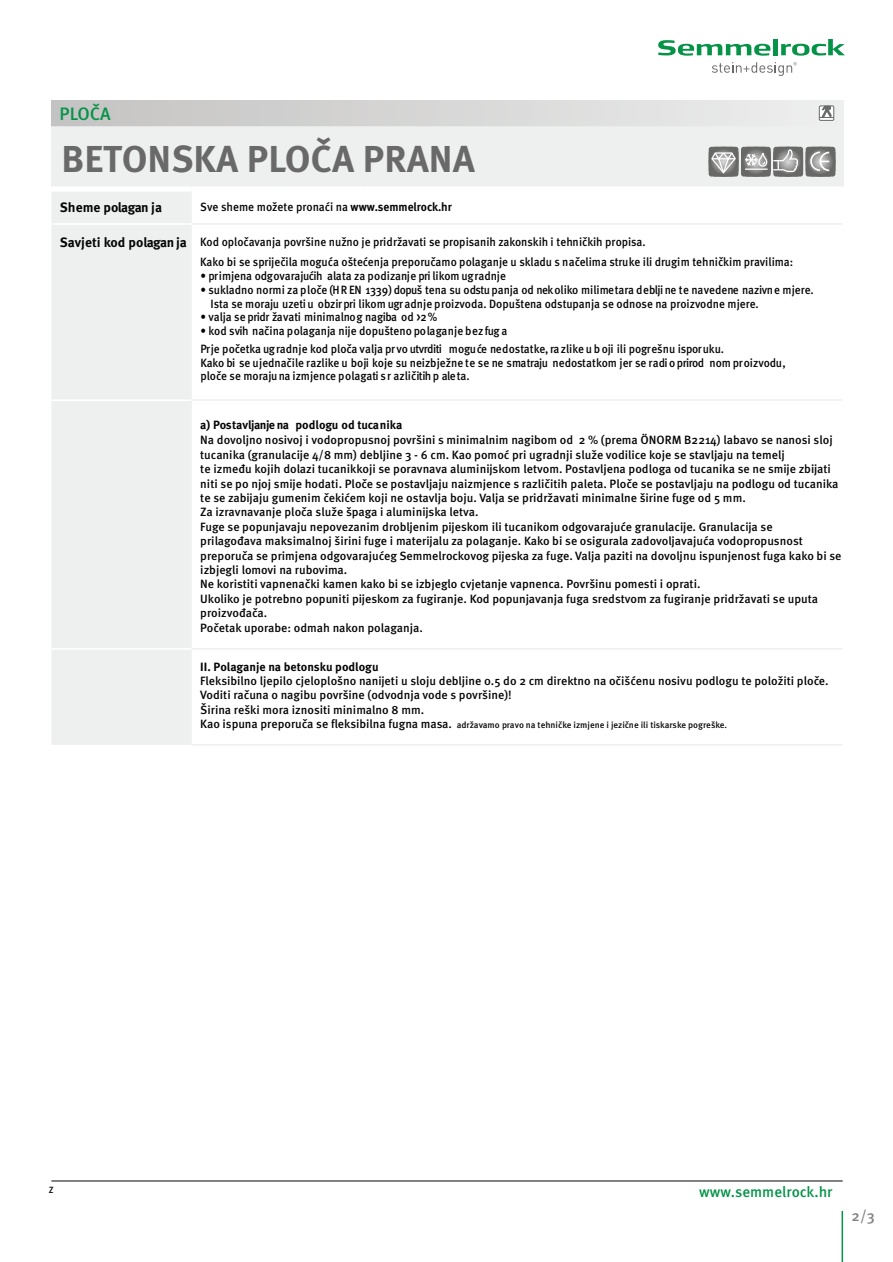
<style>
.page{position:relative;width:893px;height:1262px;background:#fff}
.page>*{position:absolute;margin:0;border:0;box-sizing:border-box;transform-origin:0 0}
.t1{font:700 37.5px "Meta Pro";color:#6a6969}
.t2{font:500 18px "Meta Pro";color:#059348}
.t3{font:500 15px "Meta Pro";color:#059348}
.t4{font:500 15px "Meta Pro";color:#828383}
.t5{font:700 13.5px "Meta Pro";letter-spacing:-.01em;color:#040504}
.t6{font:500 12px/14.4px "Meta Pro";color:#040504}
.t7{font:500 12px/13.5px "Meta Pro";color:#040504;scale:.94 1}
.t8{font:700 12px "Meta Pro";color:#040504}
.t9{font:500 12px "Meta Pro";color:#040504;scale:.95 1}
.t10{font:500 9px "Meta Pro";color:#040504}
.s1{font-weight:700}
.s2{font-weight:700;font-size:13.5px}
.s3{font-size:12px}
</style>
<div class="page">
<hr style="left:51px;top:1180px;width:791px;height:1px;background:#040504">
<hr style="left:841px;top:1210px;width:2px;height:52px;background:#059348">
<svg style="left:658px;top:40px;width:112px;height:16px"></svg>
<hr style="left:773px;top:39px;width:4px;height:16px;background:#059348">
<svg style="left:781px;top:39px;width:63px;height:17px"></svg>
<svg style="left:712px;top:62px;width:84px;height:14px"></svg>
<div style="left:51px;top:192px;width:141px;height:553px;background:#eef0f0"></div>
<hr style="left:192px;top:223px;width:650px;height:2px;background:#eef0f0">
<hr style="left:51px;top:223px;width:141px;height:2px;background:#fff">
<hr style="left:192px;top:399px;width:650px;height:2px;background:#eef0f0">
<hr style="left:192px;top:648px;width:650px;height:1px;background:#eef0f0">
<hr style="left:192px;top:744px;width:650px;height:1px;background:#eef0f0">
<hr style="left:51px;top:399px;width:140px;height:2px;background:#fff">
<hr style="left:51px;top:648px;width:140px;height:1px;background:#fff">
<div style="left:51px;top:101px;width:792px;height:25px;background:linear-gradient(to right,#c4c3c2,#ededed)"></div>
<div style="left:51px;top:126px;width:792px;height:60px;background:#eef0f0"></div>
<div style="left:819px;top:106px;width:14px;height:15px;border:1px solid #6a6969"></div>
<svg style="left:819px;top:105px;width:14px;height:15px"></svg>
<svg style="left:708px;top:147px;width:127px;height:29px;background:#969696"></svg>
<h2 class="t2" style="left:60px;top:107px;width:53px">PLOČA</h2>
<h1 class="t1" style="left:61px;top:143px;width:415px">BETONSKA PLOČA PRANA</h1>
<p class="t5" style="left:60px;top:202px;width:104px">Sheme polagan ja</p>
<p class="t9" style="left:200px;top:202px;width:266px">Sve sheme možete pronaći na <span class="s1">www.semmelrock.hr</span></p>
<p class="t7" style="left:200px;top:233px;width:632px;line-height:20.2px;text-indent:-140px"><span class="s2">Savjeti kod polagan ja</span> Kod opločavanja površine nužno je pridržavati se propisanih zakonskih i tehničkih propisa.<br>Kako bi se sprĳečila moguća oštećenja preporučamo polaganje u skladu s načelima struke ili drugim tehničkim pravilima:</p>
<p class="t7" style="left:200px;top:271px;width:327px">• primjena odgovarajućih alata za podizanje prilikom ugradnje</p>
<p class="t7" style="left:210px;top:284px;width:643px;text-indent:-10px">• sukladno normi za ploče (HR EN 1339) dopuš tena su odstupanja od nekoliko milimetara debljine te navedene nazivne mjere.<br>Ista se moraju uzetiu obzirpri likom ugradnje proizvoda. Dopuštena odstupanja se odnose na proizvodne mjere.</p>
<p class="t7" style="left:200px;top:311px;width:254px">• valja se pridr žavati minimalnog nagiba od &gt;2%</p>
<p class="t7" style="left:200px;top:322px;width:558px;line-height:18.8px">• kod svih načina polaganja nĳe dopušteno polaganje bez fug a<br>Prje početka ugradnje kod ploča valja prvo utvrditi moguće nedostatke,razlike uboji ili pogrešnu isporuku.</p>
<p class="t7" style="left:200px;top:357px;width:624px">Kako bi se ujednačile razlike u boji koje su neizbježne te se ne smatraju nedostatkom jer se radioprirod nom proizvodu, ploče se morajuna izmjence polagati s r azličitihp aleta.</p>
<p class="t8" style="left:200px;top:419px;width:204px">a) Postavljanjena podlogu od tucanika</p>
<p class="t6" style="left:200px;top:434px;width:642px">Na dovoljno nosivoj i vodopropusnoj površini s minimalnim nagibom od 2 % (prema ÖNORM B2214) labavo se nanosi sloj tucanika (granulacĳe 4/8 mm) debljine 3 - 6 cm. Kao pomoć pri ugradnji služe vodilice koje se stavljaju na temelj<br>te između kojih dolazi tucanikkoji se poravnava aluminĳskom letvom. Postavljena podloga od tucanika se ne smĳe zbĳati niti se po njoj smĳe hodati. Ploče se postavljaju naizmjence s različitih paleta. Ploče se postavljaju na podlogu od tucanika te se zabĳaju gumenim čekićem koji ne ostavlja boju. Valja se pridržavati minimalne širine fuge od 5 mm.<br>Za izravnavanje ploča služe špaga i aluminĳska letva.<br>Fuge se popunjavaju nepovezanim drobljenim pĳeskom ili tucanikom odgovarajuće granulacĳe. Granulacĳa se<br>prilagođava maksimalnoj širini fuge i materĳalu za polaganje. Kako bi se osigurala zadovoljavajuća vodopropusnost preporuča se primjena odgovarajućeg Semmelrockovog pĳeska za fuge. Valja paziti na dovoljnu ispunjenost fuga kako bi se izbjegli lomovi na rubovima.<br>Ne koristiti vapnenački kamen kako bi se izbjeglo cvjetanje vapnenca. Površinu pomesti i oprati.<br>Ukoliko je potrebno popuniti pĳeskom za fugiranje. Kod popunjavanja fuga sredstvom za fugiranje pridržavati se uputa proizvođača.<br>Početak uporabe: odmah nakon polaganja.</p>
<p class="t8" style="left:200px;top:661px;width:180px">II. Polaganje na betonsku podlogu</p>
<p class="t6" style="left:200px;top:675px;width:629px">Fleksibilno ljepilo cjeloplošno nanĳeti u sloju debljine 0.5 do 2 cm direktno na očišćenu nosivu podlogu te položiti ploče.<br>Voditi računa o nagibu površine (odvodnja vode s površine)!<br>Širina reški mora iznositi minimalno 8 mm.</p>
<p class="t10" style="left:200px;top:721px;width:528px"><span class="s3">Kao ispuna preporuča se fleksibilna fugna masa.</span> adržavamo pravo na tehničke izmjene i jezične ili tiskarske pogreške.</p>
<p class="t10" style="left:49px;top:1186px;width:6px">Z</p>
<p class="t3" style="left:699px;top:1186px;width:135px">www.semmelrock.hr</p>
<p class="t4" style="left:851px;top:1209px;width:25px">2/3</p>
</div>
